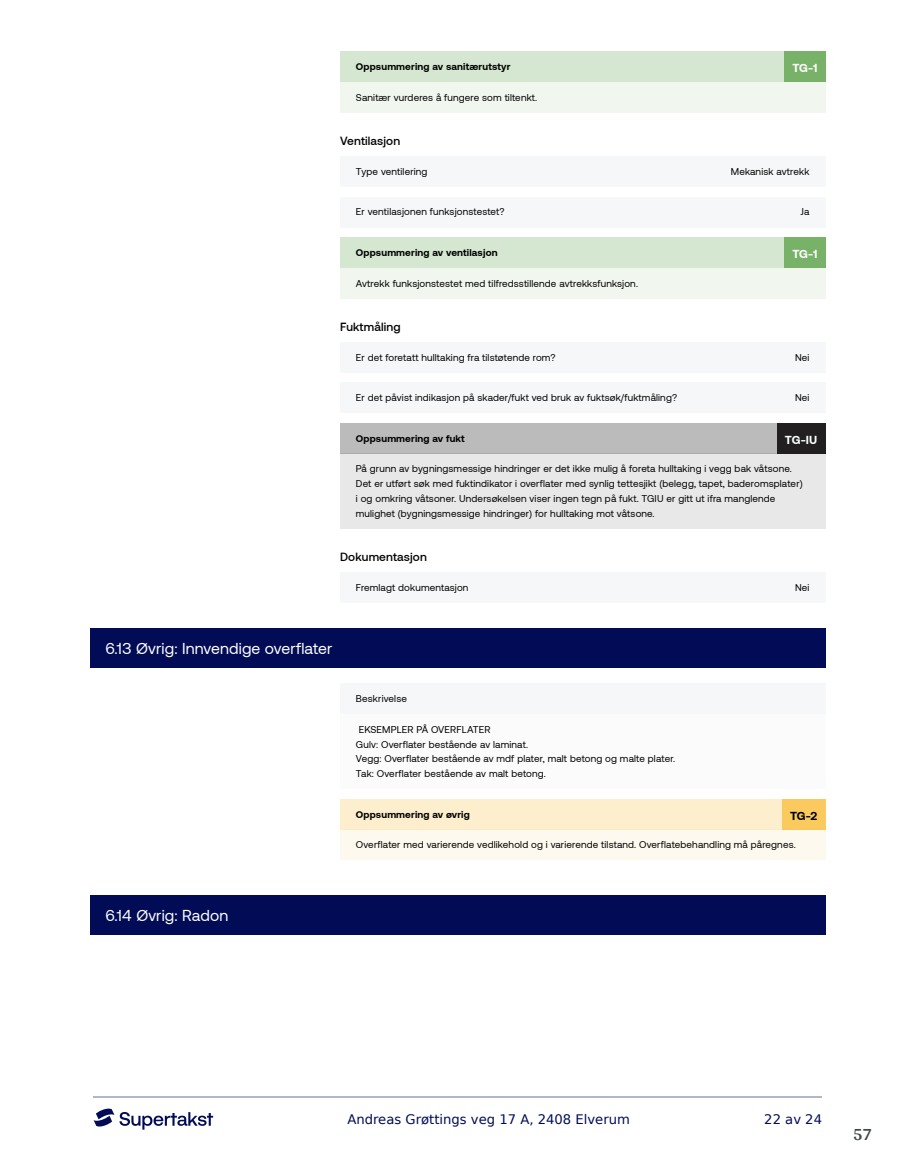
<style>
.page{position:relative;width:915px;height:1172px;background:#fff}
.page>*{position:absolute;margin:0;border:0;box-sizing:border-box;transform-origin:0 0}
.t1{font:700 18px "Arya";color:#414749}
.t2{font:15.75px "Aeonik";letter-spacing:.01em;color:#fff}
.t3{font:13.2px "DejaVu Sans";color:#020c56}
.t4{font:500 11.85px "Aeonik";letter-spacing:.015em;color:#000}
.t5{font:700 11.85px "Aeonik";letter-spacing:-.035em;color:#fff}
.t6{font:700 11.85px "Aeonik";color:#000}
.t7{font:9.9px/14.9px "Aeonik";letter-spacing:.015em;color:#000}
.t8{font:700 9.9px "Aeonik";letter-spacing:.015em;color:#000}
</style>
<div class="page">
<hr style="left:93px;top:1097px;width:728px;height:1px;background:#b2b5cb">
<svg style="left:94px;top:1108px;width:119px;height:21px"></svg>
<div style="left:89px;top:628px;width:736px;height:40px;background:#020c56"></div>
<div style="left:89px;top:895px;width:736px;height:40px;background:#020c56"></div>
<div style="left:340px;top:82px;width:485px;height:31px;background:#f1f7ef"></div>
<div style="left:340px;top:268px;width:485px;height:30px;background:#f1f7ef"></div>
<div style="left:340px;top:453px;width:485px;height:75px;background:#e8e8e8"></div>
<div style="left:340px;top:714px;width:485px;height:75px;background:#f5f7f8"></div>
<div style="left:340px;top:829px;width:485px;height:31px;background:#fef9ee"></div>
<div style="left:340px;top:52px;width:485px;height:30px;background:#d6e7d1"></div>
<div style="left:783px;top:52px;width:42px;height:30px;background:#78b168"></div>
<div style="left:340px;top:156px;width:485px;height:31px;background:#f5f7f8"></div>
<div style="left:340px;top:197px;width:485px;height:30px;background:#f5f7f8"></div>
<div style="left:340px;top:237px;width:485px;height:31px;background:#d6e7d1"></div>
<div style="left:783px;top:237px;width:42px;height:31px;background:#78b168"></div>
<div style="left:340px;top:342px;width:485px;height:30px;background:#f5f7f8"></div>
<div style="left:340px;top:382px;width:485px;height:31px;background:#f5f7f8"></div>
<div style="left:340px;top:423px;width:485px;height:30px;background:#bbb"></div>
<div style="left:776px;top:423px;width:49px;height:30px;background:#211f20"></div>
<div style="left:340px;top:572px;width:485px;height:30px;background:#f5f7f8"></div>
<div style="left:340px;top:683px;width:485px;height:31px;background:#f5f7f8"></div>
<div style="left:340px;top:799px;width:485px;height:30px;background:#fdeece"></div>
<div style="left:781px;top:799px;width:44px;height:30px;background:#faca5f"></div>
<p class="t8" style="left:356px;top:61px;width:156px">Oppsummering av sanitærutstyr</p>
<p class="t5" style="left:792px;top:61px;width:27px">TG-1</p>
<p class="t7" style="left:356px;top:90px;width:183px">Sanitær vurderes å fungere som tiltenkt.</p>
<p class="t4" style="left:340px;top:135px;width:62px">Ventilasjon</p>
<p class="t7" style="left:356px;top:164px;width:73px">Type ventilering</p>
<p class="t7" style="left:730px;top:164px;width:80px">Mekanisk avtrekk</p>
<p class="t7" style="left:356px;top:205px;width:150px">Er ventilasjonen funksjonstestet?</p>
<p class="t7" style="left:800px;top:205px;width:10px">Ja</p>
<p class="t8" style="left:356px;top:247px;width:143px">Oppsummering av ventilasjon</p>
<p class="t5" style="left:792px;top:247px;width:27px">TG-1</p>
<p class="t7" style="left:356px;top:276px;width:283px">Avtrekk funksjonstestet med tilfredsstillende avtrekksfunksjon.</p>
<p class="t4" style="left:340px;top:320px;width:62px">Fuktmåling</p>
<p class="t7" style="left:356px;top:350px;width:201px">Er det foretatt hulltaking fra tilstøtende rom?</p>
<p class="t7" style="left:794px;top:350px;width:16px">Nei</p>
<p class="t7" style="left:356px;top:390px;width:322px">Er det påvist indikasjon på skader/fukt ved bruk av fuktsøk/fuktmåling?</p>
<p class="t7" style="left:794px;top:390px;width:16px">Nei</p>
<p class="t8" style="left:356px;top:432px;width:110px">Oppsummering av fukt</p>
<p class="t5" style="left:784px;top:433px;width:34px">TG-IU</p>
<p class="t7" style="left:356px;top:461px;width:448px">På grunn av bygningsmessige hindringer er det ikke mulig å foreta hulltaking i vegg bak våtsone.<br>Det er utført søk med fuktindikator i overflater med synlig tettesjikt (belegg, tapet, baderomsplater) i og omkring våtsoner. Undersøkelsen viser ingen tegn på fukt. TGIU er gitt ut ifra manglende mulighet (bygningsmessige hindringer) for hulltaking mot våtsone.</p>
<p class="t4" style="left:340px;top:550px;width:88px">Dokumentasjon</p>
<h2 class="t2" style="left:105px;top:640px;width:229px">6.13 Øvrig: Innvendige overflater</h2>
<p class="t7" style="left:356px;top:580px;width:114px">Fremlagt dokumentasjon</p>
<p class="t7" style="left:794px;top:580px;width:16px">Nei</p>
<p class="t7" style="left:356px;top:691px;width:53px">Beskrivelse</p>
<p class="t7" style="left:356px;top:722px;width:321px">EKSEMPLER PÅ OVERFLATER<br>Gulv: Overflater bestående av laminat.<br>Vegg: Overflater bestående av mdf plater, malt betong og malte plater.<br>Tak: Overflater bestående av malt betong.</p>
<p class="t8" style="left:356px;top:808px;width:115px">Oppsummering av øvrig</p>
<p class="t6" style="left:789px;top:809px;width:29px">TG-2</p>
<p class="t7" style="left:356px;top:837px;width:441px">Overflater med varierende vedlikehold og i varierende tilstand. Overflatebehandling må påregnes.</p>
<h2 class="t2" style="left:105px;top:907px;width:124px">6.14 Øvrig: Radon</h2>
<h3 class="t3" style="left:347px;top:1108px;width:284px">Andreas Grøttings veg 17 A, 2408 Elverum</h3>
<h3 class="t3" style="left:764px;top:1108px;width:59px">22 av 24</h3>
<h1 class="t1" style="left:852px;top:1123px;width:21px">57</h1>
</div>
